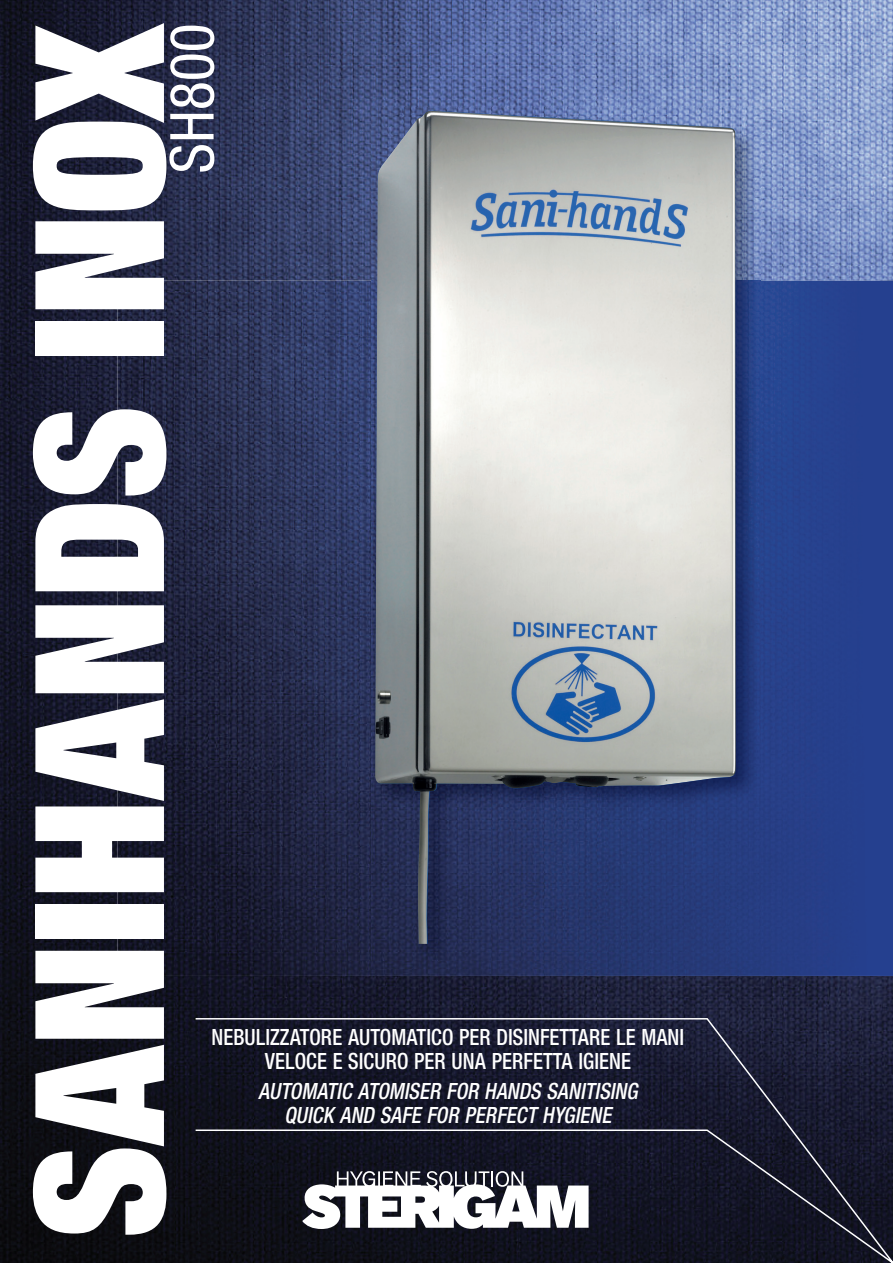
<style>
.page{position:relative;width:893px;height:1263px;background:#fff}
.page>*{position:absolute;margin:0;border:0;box-sizing:border-box;transform-origin:0 0}
.t1{font:900 condensed 180px "Helvetica Neue LT Std";color:#fff;scale:.96 1}
.t2{font:500 condensed 64.95px "Nimbus San Nov T";color:#fff}
.t3{font:600 condensed 24px/24px "Nimbus San Nov T";color:#fff;text-align:center;scale:.93 1}
.t4{font:italic 600 condensed 24px/24px "Nimbus San Nov T";color:#fff;text-align:center;scale:.93 1}
</style>
<div class="page">
<img style="left:0;top:0;width:893px;height:1263px">
<img style="left:738px;top:281px;width:155px;height:695px">
<img style="left:118px;top:281px;width:257px;height:695px">
<img style="left:375px;top:968px;width:363px;height:8px">
<svg style="left:194px;top:1017px;width:699px;height:246px;background:#171929"></svg>
<svg style="left:302px;top:1171px;width:287px;height:58px"></svg>
<img style="left:372px;top:107px;width:388px;height:861px">
<img style="left:375px;top:111px;width:361px;height:833px">
<h1 class="t1" style="left:-3px;top:1238px;width:1265px;rotate:-90deg">SANIHANDS INOX</h1>
<h2 class="t2" style="left:169px;top:173px;width:151px;rotate:-90deg">SH800</h2>
<p class="t3" style="left:212px;top:1024px;width:510px">NEBULIZZATORE AUTOMATICO PER DISINFETTARE LE MANI<br>VELOCE E SICURO PER UNA PERFETTA IGIENE</p>
<p class="t4" style="left:258px;top:1078px;width:410px">AUTOMATIC ATOMISER FOR HANDS SANITISING<br>QUICK AND SAFE FOR PERFECT HYGIENE</p>
</div>
